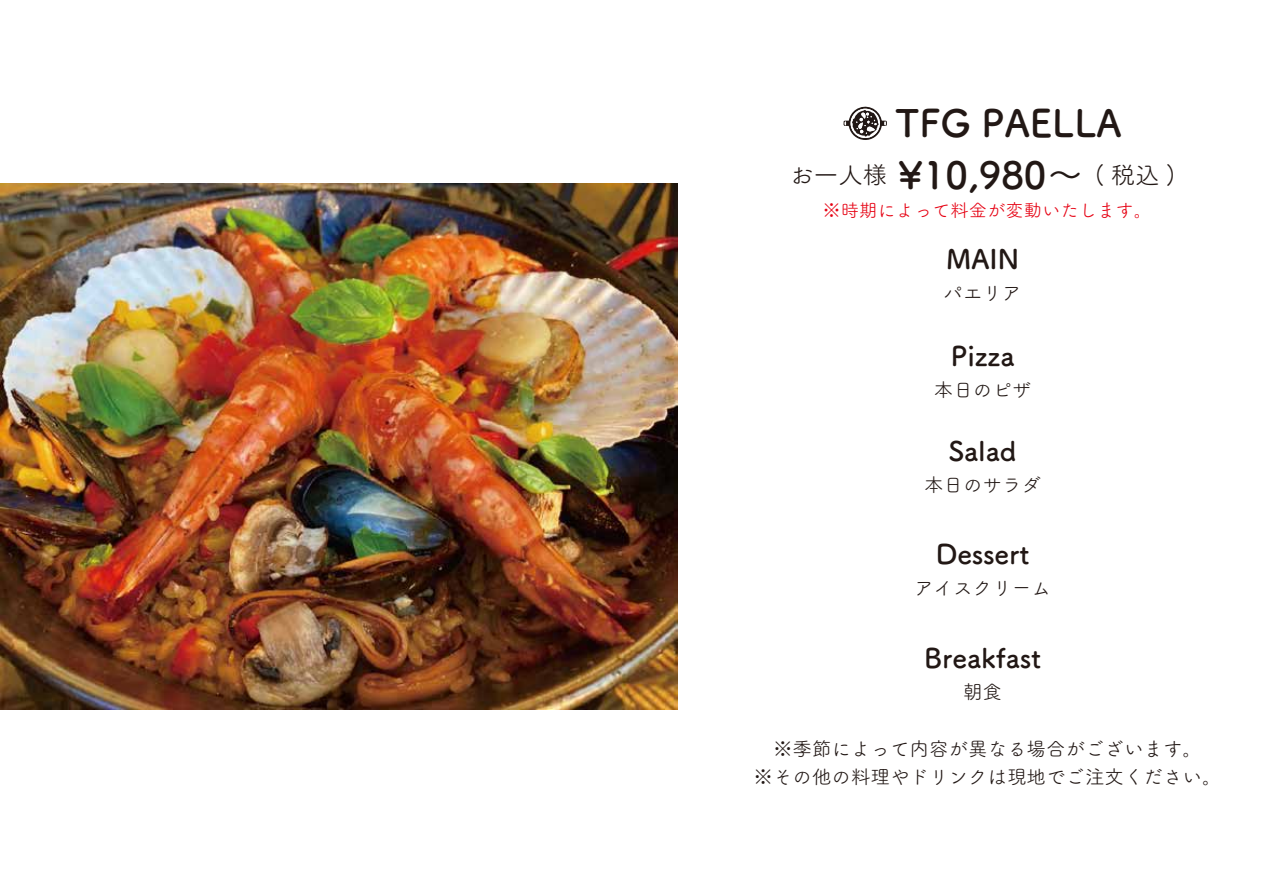
<style>
.page{position:relative;width:1263px;height:893px;background:#fff}
.page>*{position:absolute;margin:0;border:0;box-sizing:border-box;transform-origin:0 0}
.t1{font:700 37.5px "Tsuku A Rd Gothic";color:#221815}
.t2{font:700 27px "Tsuku A Rd Gothic";color:#221815}
.t3{font:24.45px "Tsuku A Rd Gothic";color:#221815}
.t4{font:19.5px/28.5px "Tsuku A Rd Gothic";color:#221815;text-align:center}
.t5{font:18.3px "Tsuku A Rd Gothic";color:#e60012}
.s1{font-weight:700;font-size:37.5px}
</style>
<div class="page">
<svg style="left:843px;top:106px;width:44px;height:34px"></svg>
<img style="left:0;top:183px;width:678px;height:527px">
<h1 class="t1" style="left:895px;top:94px;width:228px">TFG PAELLA</h1>
<p class="t3" style="left:789px;top:157px;width:388px">お一人様 <span class="s1">¥10,980～</span> ( 税込 )</p>
<p class="t5" style="left:822px;top:196px;width:331px">※時期によって料金が変動いたします。</p>
<h2 class="t2" style="left:946px;top:237px;width:74px">MAIN</h2>
<p class="t4" style="left:944px;top:277px;width:79px">パエリア</p>
<h2 class="t2" style="left:951px;top:335px;width:65px">Pizza</h2>
<p class="t4" style="left:934px;top:374px;width:99px">本日のピザ</p>
<h2 class="t2" style="left:949px;top:429px;width:69px">Salad</h2>
<p class="t4" style="left:924px;top:469px;width:118px">本日のサラダ</p>
<h2 class="t2" style="left:936px;top:533px;width:95px">Dessert</h2>
<p class="t4" style="left:914px;top:572px;width:138px">アイスクリーム</p>
<h2 class="t2" style="left:924px;top:636px;width:119px">Breakfast</h2>
<p class="t4" style="left:963px;top:676px;width:40px">朝食</p>
<p class="t4" style="left:753px;top:733px;width:469px">※季節によって内容が異なる場合がございます。<br>※その他の料理やドリンクは現地でご注文ください。</p>
</div>
